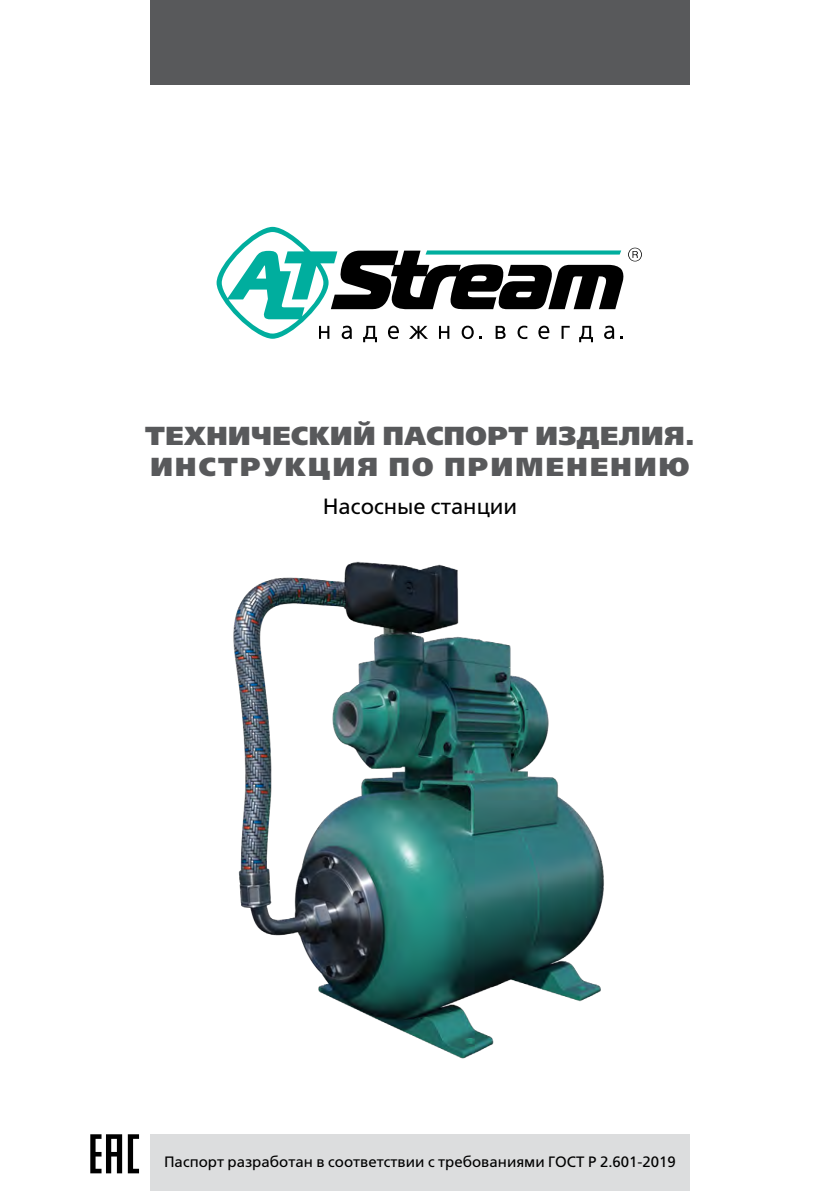
<style>
.page{position:relative;width:840px;height:1191px;background:#fff}
.page>*{position:absolute;margin:0;border:0;box-sizing:border-box;transform-origin:0 0}
.t1{font:800 26px/31.2px "Free Set C";letter-spacing:.02em;color:#58595b}
.t2{font:22px "Free Set C";color:#000}
.t3{font:15px "Free Set C";color:#000}
</style>
<div class="page">
<svg style="left:90px;top:1134px;width:49px;height:39px"></svg>
<div style="left:150px;top:1134px;width:539px;height:57px;background:#dcddde"></div>
<div style="left:150px;top:0;width:539px;height:85px;background:#58595b"></div>
<svg style="left:216px;top:227px;width:425px;height:115px"></svg>
<img style="left:233px;top:561px;width:371px;height:498px">
<h1 class="t1" style="left:145px;top:420px;width:551px">ТЕХНИЧЕСКИЙ ПАСПОРТ ИЗДЕЛИЯ.<br>ИНСТРУКЦИЯ ПО ПРИМЕНЕНИЮ</h1>
<h2 class="t2" style="left:322px;top:494px;width:196px">Насосные станции</h2>
<p class="t3" style="left:164px;top:1153px;width:513px">Паспорт разработан в соответствии с требованиями ГОСТ Р 2.601-2019</p>
</div>
